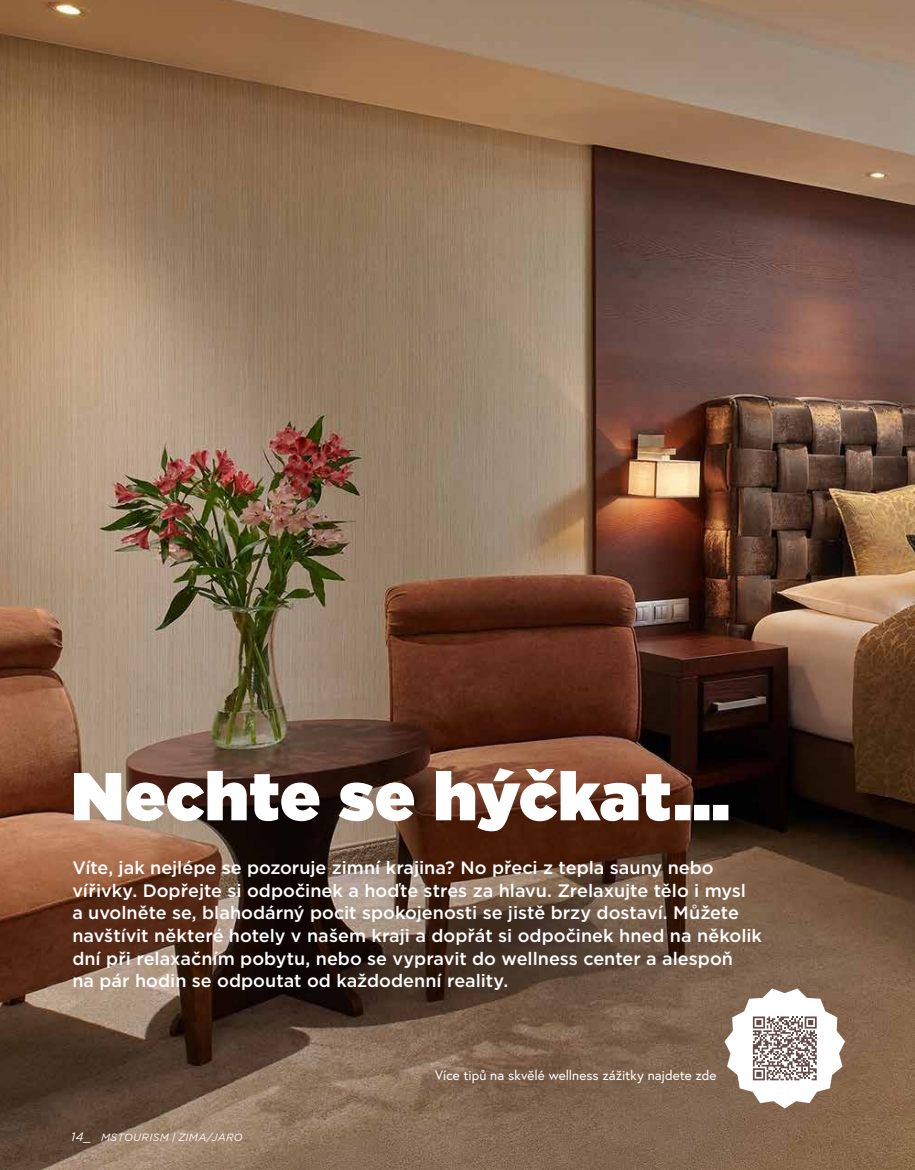
<style>
.page{position:relative;width:915px;height:1170px;background:#fff}
.page>*{position:absolute;margin:0;border:0;box-sizing:border-box;transform-origin:0 0}
.t1{font:900 67.5px "Gotham";letter-spacing:.005em;color:#fff}
.t2{font:500 18px/22.5px "Gotham";color:#fff}
.t3{font:13.5px "Europa";color:#fff}
.t4{font:italic 10.5px "Gotham";letter-spacing:.03em;color:#fff}
.s1{font-size:12px}
</style>
<div class="page">
<img style="left:0;top:0;width:914px;height:1169px">
<svg style="left:724px;top:988px;width:120px;height:120px"></svg>
<h1 class="t1" style="left:71px;top:748px;width:660px">Nechte se hýčkat…</h1>
<p class="t2" style="left:72px;top:856px;width:691px">Víte, jak nejlépe se pozoruje zimní krajina? No přeci z tepla sauny nebo vířivky. Dopřejte si odpočinek a hoďte stres za hlavu. Zrelaxujte tělo i mysl<br>a uvolněte se, blahodárný pocit spokojenosti se jistě brzy dostaví. Můžete navštívit některé hotely v našem kraji a dopřát si odpočinek hned na několik dní při relaxačním pobytu, nebo se vypravit do wellness center a alespoň<br>na pár hodin se odpoutat od každodenní reality.</p>
<p class="t4" style="left:71px;top:1129px;width:173px"><span class="s1">14_</span> MSTOURISM | ZIMA/JARO</p>
<p class="t3" style="left:435px;top:1066px;width:283px">Více tipů na skvělé wellness zážitky najdete zde</p>
</div>
